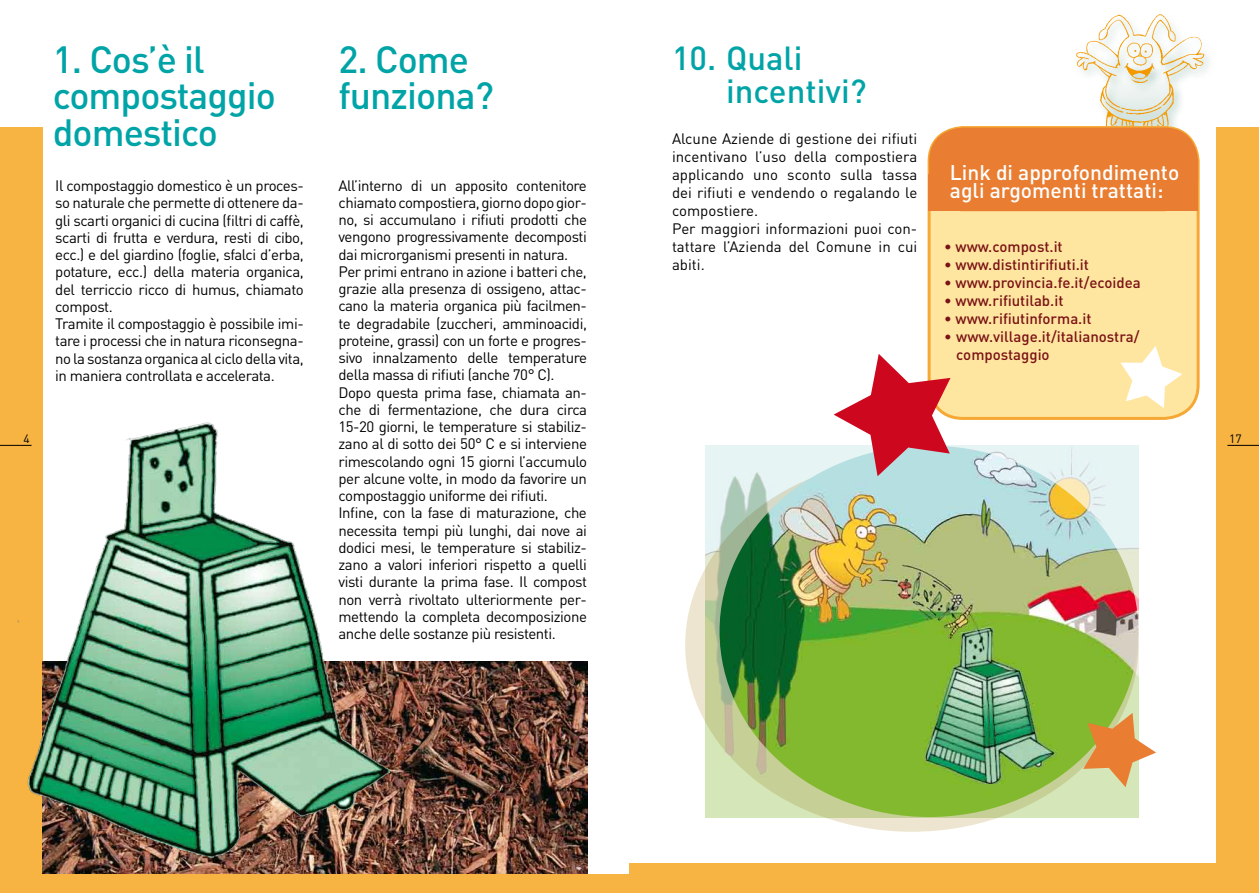
<style>
.page{position:relative;width:1259px;height:893px;background:#fff}
.page>*{position:absolute;margin:0;border:0;box-sizing:border-box;transform-origin:0 0}
.t1{font:500 37.5px/36px "DIN";letter-spacing:-.025em;color:#00a4a7}
.t2{font:500 33px/33px "DIN";color:#00a4a7}
.t3{font:500 21px/18px "DIN";color:#fff}
.t4{font:15px/17.2px "DIN";letter-spacing:-.03em;color:#000}
.t5{font:15px/18px "DIN";color:#000}
.t6{font:500 15px/18px "DIN";color:#7a1316}
.t7{font:12px "DIN";color:#000}
</style>
<div class="page">
<div style="left:0;top:128px;width:629px;height:765px;background:#f8b442"></div>
<div style="left:43px;top:122px;width:586px;height:752px;background:#fff"></div>
<hr style="left:0;top:445px;width:32px;height:1px;background:#000">
<img style="left:43px;top:661px;width:544px;height:213px">
<img style="left:17px;top:422px;width:372px;height:435px">
<div style="left:629px;top:128px;width:630px;height:765px;background:#f8b442"></div>
<div style="left:629px;top:126px;width:587px;height:736px;background:#fff"></div>
<img style="left:1076px;top:14px;width:142px;height:152px">
<hr style="left:1227px;top:445px;width:32px;height:1px;background:#000">
<div style="left:929px;top:128px;width:269px;height:290px;background:#ffe6a0;border-radius:34px"></div>
<div style="left:927px;top:126px;width:272px;height:294px;border:3px solid #f6a834;border-radius:34px"></div>
<div style="left:929px;top:128px;width:269px;height:83px;background:#e97d31;border-radius:34px"></div>
<div style="left:929px;top:174px;width:269px;height:37px;background:#e97d31"></div>
<svg style="left:1121px;top:346px;width:61px;height:62px"></svg>
<svg style="left:685px;top:459px;width:453px;height:373px;background:#dcdbba"></svg>
<img style="left:719px;top:446px;width:419px;height:371px">
<svg style="left:833px;top:354px;width:117px;height:122px"></svg>
<svg style="left:1083px;top:713px;width:73px;height:74px"></svg>
<h1 class="t1" style="left:53px;top:41px;width:225px">1. Cos’è il compostaggio domestico</h1>
<p class="t4" style="left:55px;top:177px;width:250px">Il compostaggio domestico è un proces&shy;so naturale che permette di ottenere da&shy;gli scarti organici di cucina (filtri di caffè, scarti di frutta e verdura, resti di cibo, ecc.) e del giardino (foglie, sfalci d’erba, potature, ecc.) della materia organica, del terriccio ricco di humus, chiamato compost.<br>Tramite il compostaggio è possibile imi&shy;tare i processi che in natura riconsegna&shy;no la sostanza organica al ciclo della vita, in maniera controllata e accelerata.</p>
<h2 class="t2" style="left:726px;top:40px;width:142px;text-indent:-54px">10. Quali incentivi?</h2>
<h1 class="t1" style="left:338px;top:41px;width:157px">2. Come funziona?</h1>
<p class="t5" style="left:672px;top:129px;width:247px">Alcune Aziende di gestione dei rifiuti incentivano l’uso della compostiera applicando uno sconto sulla tassa dei rifiuti e vendendo o regalando le compostiere.<br>Per maggiori informazioni puoi con&shy;tattare l’Azienda del Comune in cui abiti.</p>
<h3 class="t3" style="left:950px;top:163px;width:231px">Link di approfondimento agli argomenti trattati:</h3>
<p class="t4" style="left:338px;top:176px;width:250px">All’interno di un apposito contenitore chiamato compostiera, giorno dopo gior&shy;no, si accumulano i rifiuti prodotti che vengono progressivamente decomposti dai microrganismi presenti in natura.<br>Per primi entrano in azione i batteri che, grazie alla presenza di ossigeno, attac&shy;cano la materia organica più facilmen&shy;te degradabile (zuccheri, amminoacidi, proteine, grassi) con un forte e progres&shy;sivo innalzamento delle temperature della massa di rifiuti (anche 70° C).<br>Dopo questa prima fase, chiamata an&shy;che di fermentazione, che dura circa 15-20 giorni, le temperature si stabiliz&shy;zano al di sotto dei 50° C e si interviene rimescolando ogni 15 giorni l’accumulo per alcune volte, in modo da favorire un compostaggio uniforme dei rifiuti.<br>Infine, con la fase di maturazione, che necessita tempi più lunghi, dai nove ai dodici mesi, le temperature si stabiliz&shy;zano a valori inferiori rispetto a quelli visti durante la prima fase. Il compost non verrà rivoltato ulteriormente per&shy;mettendo la completa decomposizione anche delle sostanze più resistenti.</p>
<p class="t6" style="left:944px;top:237px;width:120px">• www.compost.it</p>
<p class="t6" style="left:944px;top:255px;width:146px">• www.distintirifiuti.it</p>
<p class="t6" style="left:944px;top:273px;width:198px">• www.provincia.fe.it/ecoidea</p>
<p class="t6" style="left:944px;top:291px;width:121px">• www.rifiutilab.it</p>
<p class="t6" style="left:944px;top:309px;width:149px">• www.rifiutinforma.it</p>
<p class="t6" style="left:956px;top:327px;width:185px;text-indent:-12px">• www.village.it/italianostra/ compostaggio</p>
<p class="t7" style="left:23px;top:431px;width:8px">4</p>
<p class="t7" style="left:1229px;top:431px;width:14px">17</p>
</div>
